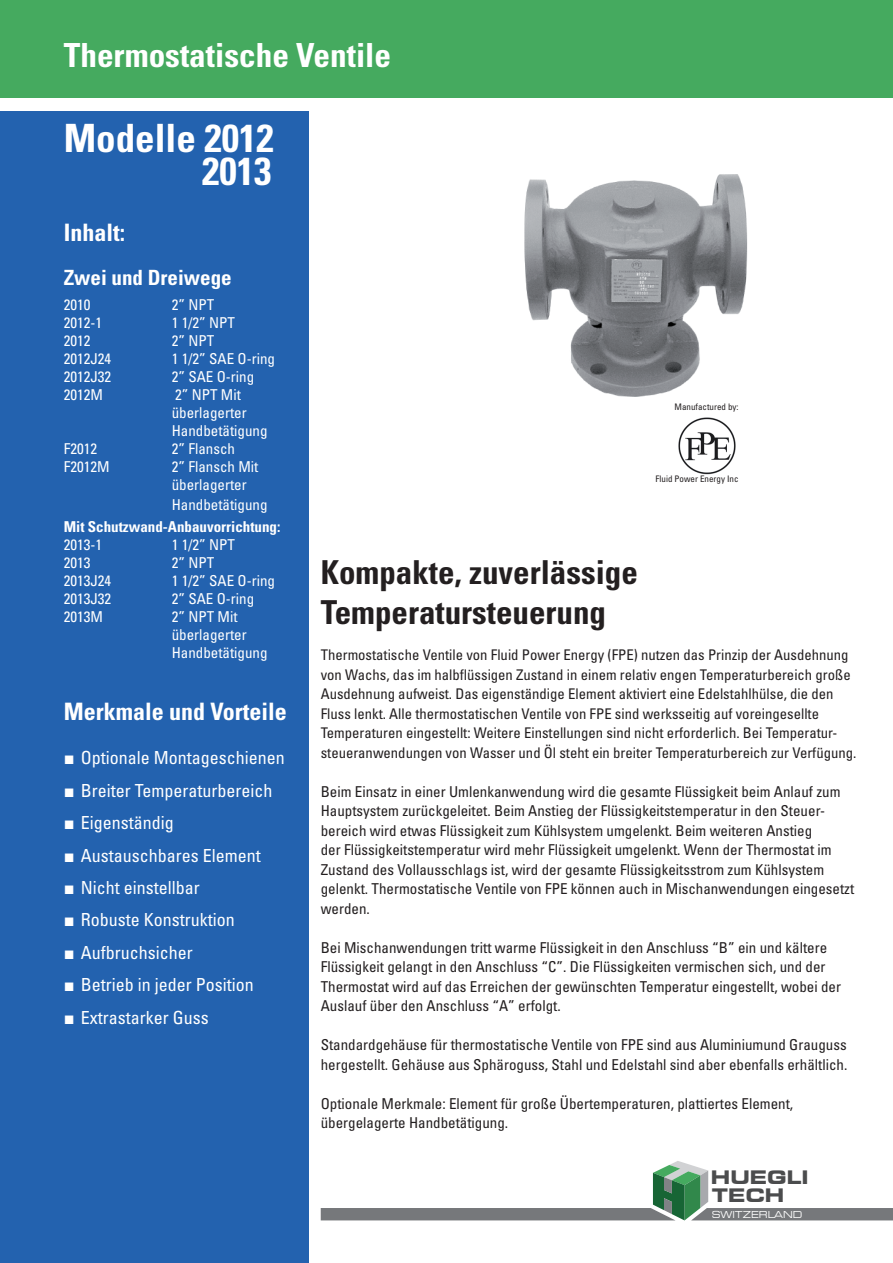
<style>
.page{position:relative;width:893px;height:1263px;background:#fff}
.page>*{position:absolute;margin:0;border:0;box-sizing:border-box;transform-origin:0 0}
.t1{font:700 condensed 39px/33px "Univers LT Std";color:#fff;text-align:right}
.t2{font:700 condensed 33.15px "Univers LT Std";color:#fff}
.t3{font:700 condensed 33px/39.6px "Univers LT Std";color:#231f20}
.t4{font:700 condensed 24px "Univers LT Std";color:#fff}
.t5{font:700 condensed 21px "Univers LT Std";color:#fff}
.t6{font:700 expanded 18.45px/17.9px "Square 721 BT";color:#4b4c4d}
.t7{font:condensed 18px "Univers LT Std";color:#fff}
.t8{font:condensed 15px/19.5px "Univers LT Std";color:#231f20}
.t9{font:condensed 15px/18px "Univers LT Std";color:#fff}
.t10{font:700 condensed 15px "Univers LT Std";color:#fff}
.t11{font:condensed 14.7px/19.5px "Univers LT Std";color:#231f20}
.t12{font:expanded 9.45px "Square 721 BT";color:#fff;scale:.96 1}
.t13{font:condensed 9px "Univers LT Std";color:#231f20}
.s1{font-family:"Franklin Gothic";font-stretch:normal}
</style>
<div class="page">
<div style="left:0;top:0;width:893px;height:98px;background:#45aa5f"></div>
<div style="left:0;top:111px;width:309px;height:1152px;background:#2362af"></div>
<svg style="left:321px;top:1161px;width:572px;height:59px"></svg>
<img style="left:678px;top:417px;width:58px;height:58px">
<img style="left:524px;top:174px;width:224px;height:223px">
<h2 class="t2" style="left:64px;top:34px;width:329px">Thermostatische Ventile</h2>
<h1 class="t1" style="left:64px;top:121px;width:212px">Modelle 2012<br>2013</h1>
<h3 class="t4" style="left:64px;top:217px;width:63px">Inhalt:</h3>
<h3 class="t5" style="left:64px;top:265px;width:169px">Zwei und Dreiwege</h3>
<p class="t9" style="left:64px;top:296px;width:28px">2010</p>
<p class="t9" style="left:172px;top:296px;width:44px">2” NPT</p>
<p class="t9" style="left:64px;top:314px;width:40px">2012-1</p>
<p class="t9" style="left:172px;top:314px;width:65px">1 1/2” NPT</p>
<p class="t9" style="left:64px;top:332px;width:28px">2012</p>
<p class="t9" style="left:172px;top:332px;width:44px">2” NPT</p>
<p class="t9" style="left:64px;top:350px;width:49px">2012J24</p>
<p class="t9" style="left:172px;top:350px;width:105px">1 1/2” SAE O-ring</p>
<p class="t9" style="left:64px;top:368px;width:49px">2012J32</p>
<p class="t9" style="left:172px;top:368px;width:84px">2” SAE O-ring</p>
<p class="t9" style="left:64px;top:386px;width:41px">2012M</p>
<p class="t9" style="left:172px;top:386px;width:97px">2” NPT Mit überlagerter<br>Handbetätigung</p>
<p class="t9" style="left:64px;top:440px;width:35px">F2012</p>
<p class="t9" style="left:172px;top:440px;width:65px">2” Flansch</p>
<p class="t9" style="left:64px;top:458px;width:47px">F2012M</p>
<p class="t9" style="left:172px;top:458px;width:88px">2” Flansch Mit überlagerter</p>
<p class="t9" style="left:172px;top:495px;width:97px">Handbetätigung</p>
<p class="t10" style="left:64px;top:517px;width:218px">Mit Schutzwand-Anbauvorrichtung:</p>
<p class="t9" style="left:64px;top:535px;width:40px">2013-1</p>
<p class="t9" style="left:172px;top:535px;width:65px">1 1/2” NPT</p>
<p class="t9" style="left:64px;top:553px;width:28px">2013</p>
<p class="t9" style="left:172px;top:553px;width:44px">2” NPT</p>
<p class="t9" style="left:64px;top:571px;width:49px">2013J24</p>
<p class="t9" style="left:172px;top:571px;width:105px">1 1/2” SAE O-ring</p>
<p class="t9" style="left:64px;top:589px;width:49px">2013J32</p>
<p class="t9" style="left:172px;top:589px;width:84px">2” SAE O-ring</p>
<p class="t9" style="left:64px;top:607px;width:41px">2013M</p>
<p class="t9" style="left:172px;top:607px;width:97px">2” NPT Mit überlagerter<br>Handbetätigung</p>
<h3 class="t4" style="left:64px;top:697px;width:225px">Merkmale und Vorteile</h3>
<p class="t7" style="left:64px;top:747px;width:222px"><span class="s1">■</span> Optionale Montageschienen</p>
<p class="t7" style="left:64px;top:779px;width:210px"><span class="s1">■</span> Breiter Temperaturbereich</p>
<p class="t7" style="left:64px;top:811px;width:111px"><span class="s1">■</span> Eigenständig</p>
<p class="t7" style="left:64px;top:844px;width:198px"><span class="s1">■</span> Austauschbares Element</p>
<p class="t7" style="left:64px;top:876px;width:137px"><span class="s1">■</span> Nicht einstellbar</p>
<p class="t7" style="left:64px;top:909px;width:172px"><span class="s1">■</span> Robuste Konstruktion</p>
<p class="t7" style="left:64px;top:941px;width:130px"><span class="s1">■</span> Aufbruchsicher</p>
<p class="t7" style="left:64px;top:973px;width:191px"><span class="s1">■</span> Betrieb in jeder Position</p>
<p class="t7" style="left:64px;top:1006px;width:146px"><span class="s1">■</span> Extrastarker Guss</p>
<p class="t13" style="left:674px;top:401px;width:65px">Manufactured by:</p>
<p class="t13" style="left:655px;top:473px;width:84px">Fluid Power Energy Inc</p>
<h3 class="t3" style="left:321px;top:553px;width:319px">Kompakte, zuverlässige<br>Temperatursteuerung</h3>
<p class="t11" style="left:321px;top:645px;width:537px">Thermostatische Ventile von Fluid Power Energy (FPE) nutzen das Prinzip der Ausdehnung von Wachs, das im halbflüssigen Zustand in einem relativ engen Temperaturbereich große Ausdehnung aufweist. Das eigenständige Element aktiviert eine Edelstahlhülse, die den Fluss lenkt. Alle thermostatischen Ventile von FPE sind werksseitig auf voreingesellte Temperaturen eingestellt: Weitere Einstellungen sind nicht erforderlich. Bei Temperatur&shy;steueranwendungen von Wasser und Öl steht ein breiter Temperaturbereich zur Verfügung.</p>
<p class="t8" style="left:321px;top:782px;width:535px">Beim Einsatz in einer Umlenkanwendung wird die gesamte Flüssigkeit beim Anlauf zum Hauptsystem zurückgeleitet. Beim Anstieg der Flüssigkeitstemperatur in den Steuer&shy;bereich wird etwas Flüssigkeit zum Kühlsystem umgelenkt. Beim weiteren Anstieg<br>der Flüssigkeitstemperatur wird mehr Flüssigkeit umgelenkt. Wenn der Thermostat im Zustand des Vollausschlags ist, wird der gesamte Flüssigkeitsstrom zum Kühlsystem gelenkt. Thermostatische Ventile von FPE können auch in Mischanwendungen eingesetzt werden.</p>
<p class="t8" style="left:321px;top:938px;width:522px">Bei Mischanwendungen tritt warme Flüssigkeit in den Anschluss “B” ein und kältere Flüssigkeit gelangt in den Anschluss “C”. Die Flüssigkeiten vermischen sich, und der Thermostat wird auf das Erreichen der gewünschten Temperatur eingestellt, wobei der Auslauf über den Anschluss “A” erfolgt.</p>
<p class="t8" style="left:321px;top:1035px;width:528px">Standardgehäuse für thermostatische Ventile von FPE sind aus Aluminiumund Grauguss hergestellt. Gehäuse aus Sphäroguss, Stahl und Edelstahl sind aber ebenfalls erhältlich.</p>
<p class="t8" style="left:321px;top:1094px;width:474px">Optionale Merkmale: Element für große Übertemperaturen, plattiertes Element, übergelagerte Handbetätigung.</p>
<p class="t6" style="left:711px;top:1168px;width:99px">HUEGLI<br>TECH</p>
<p class="t12" style="left:712px;top:1208px;width:96px">SWITZERLAND</p>
</div>
